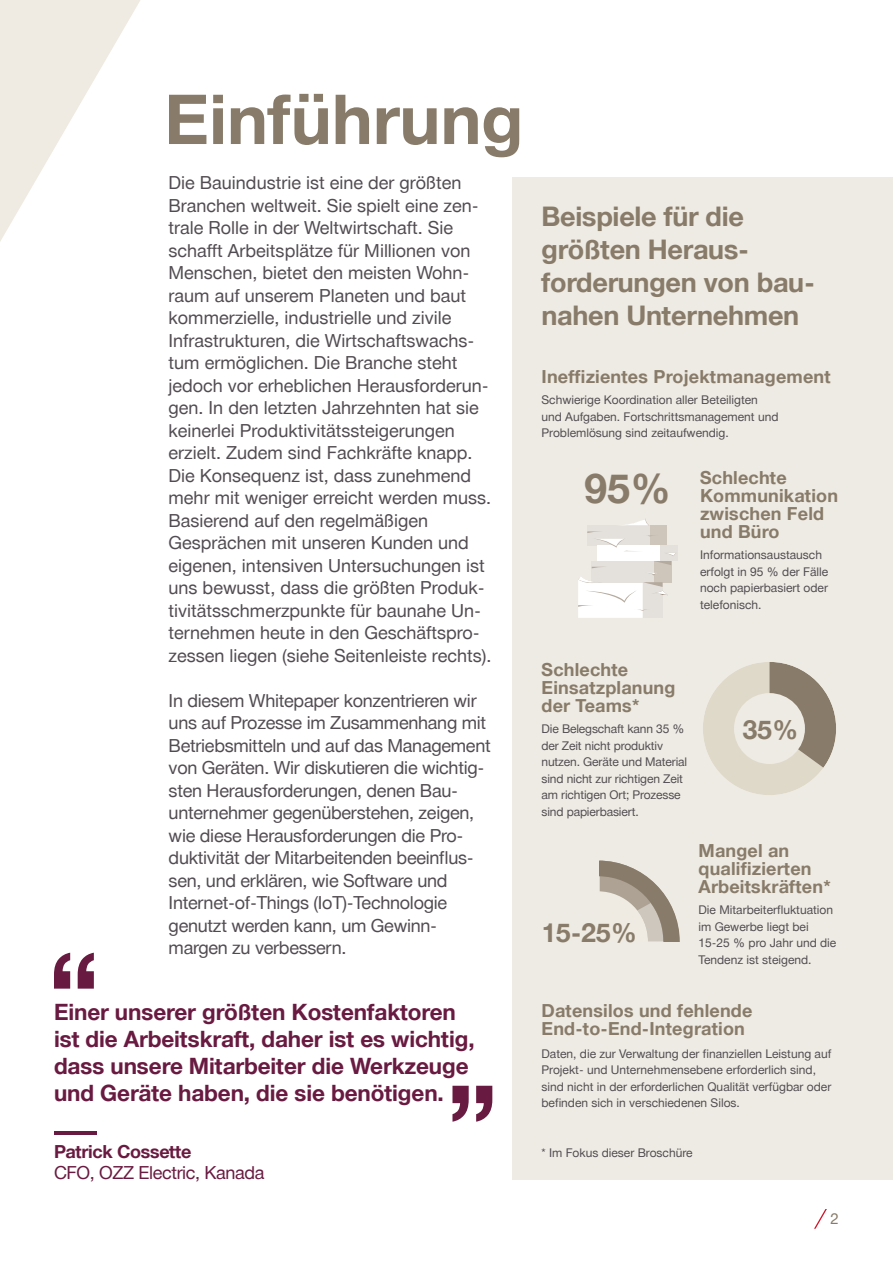
<style>
.page{position:relative;width:893px;height:1263px;background:#fff}
.page>*{position:absolute;margin:0;border:0;box-sizing:border-box;transform-origin:0 0}
.t1{font:700 69px "Hilti";color:#887b69}
.t2{font:700 41.1px "Hilti";color:#887b69}
.t3{font:700 27px/33px "Hilti";letter-spacing:-.01em;color:#887b69}
.t4{font:700 26.4px "Hilti";color:#887b69}
.t5{font:700 22.5px/27px "Hilti";letter-spacing:-.005em;color:#691a40}
.t6{font:18px/22.5px "Hilti";color:#514c51}
.t7{font:700 18px/18px "Hilti";letter-spacing:.01em;color:#887b69}
.t8{font:18px "Hilti";letter-spacing:-.02em;color:#691a40}
.t9{font:700 18px "Hilti";letter-spacing:-.02em;color:#691a40}
.t10{font:15px "Hilti";color:#887b69}
.t11{font:12px/16.5px "Hilti";color:#514c51}
</style>
<div class="page">
<svg style="left:0;top:0;width:140px;height:242px"></svg>
<div style="left:513px;top:177px;width:380px;height:1002px;background:#eeebe4"></div>
<svg style="left:814px;top:1209px;width:13px;height:20px"></svg>
<svg style="left:600px;top:860px;width:80px;height:81px"></svg>
<svg style="left:578px;top:519px;width:99px;height:99px"></svg>
<svg style="left:703px;top:662px;width:133px;height:133px"></svg>
<hr style="left:54px;top:1131px;width:42px;height:4px;background:#691a40">
<svg style="left:54px;top:953px;width:40px;height:36px"></svg>
<svg style="left:452px;top:1086px;width:40px;height:36px"></svg>
<h1 class="t1" style="left:164px;top:70px;width:361px">Einführung</h1>
<p class="t6" style="left:169px;top:171px;width:324px">Die Bauindustrie ist eine der größten Branchen weltweit. Sie spielt eine zen&shy;trale Rolle in der Weltwirtschaft. Sie schafft Arbeitsplätze für Millionen von Menschen, bietet den meisten Wohn&shy;raum auf unserem Planeten und baut kommerzielle, industrielle und zivile Infrastrukturen, die Wirtschaftswachs&shy;tum ermöglichen. Die Branche steht jedoch vor erheblichen Herausforderun&shy;gen. In den letzten Jahrzehnten hat sie keinerlei Produktivitätssteigerungen erzielt. Zudem sind Fachkräfte knapp.<br>Die Konsequenz ist, dass zunehmend mehr mit weniger erreicht werden muss.<br>Basierend auf den regelmäßigen Gesprächen mit unseren Kunden und eigenen, intensiven Untersuchungen ist uns bewusst, dass die größten Produk&shy;tivitätsschmerzpunkte für baunahe Un&shy;ternehmen heute in den Geschäftspro&shy;zessen liegen (siehe Seitenleiste rechts).</p>
<p class="t6" style="left:169px;top:688px;width:324px">In diesem Whitepaper konzentrieren wir uns auf Prozesse im Zusammenhang mit Betriebsmitteln und auf das Management von Geräten. Wir diskutieren die wichtig&shy;sten Herausforderungen, denen Bau&shy;unternehmer gegenüberstehen, zeigen, wie diese Herausforderungen die Pro&shy;duktivität der Mitarbeitenden beeinflus&shy;sen, und erklären, wie Software und Internet-of-Things (IoT)-Technologie genutzt werden kann, um Gewinn&shy;margen zu verbessern.</p>
<p class="t5" style="left:54px;top:998px;width:422px">Einer unserer größten Kostenfaktoren ist die Arbeitskraft, daher ist es wichtig, dass unsere Mitarbeiter die Werkzeuge und Geräte haben, die sie benötigen.</p>
<p class="t9" style="left:54px;top:1139px;width:139px">Patrick Cossette</p>
<p class="t8" style="left:54px;top:1160px;width:212px">CFO, OZZ Electric, Kanada</p>
<h3 class="t3" style="left:541px;top:199px;width:275px">Beispiele für die größten Heraus&shy;forderungen von bau&shy;nahen Unternehmen</h3>
<p class="t7" style="left:541px;top:368px;width:291px">Ineffizientes Projektmanagement</p>
<p class="t11" style="left:541px;top:391px;width:238px">Schwierige Koordination aller Beteiligten und Aufgaben. Fortschrittsmanagement und<br>Problemlösung sind zeitaufwendig.</p>
<h2 class="t2" style="left:585px;top:459px;width:88px">95%</h2>
<p class="t7" style="left:700px;top:468px;width:140px">Schlechte<br>Kommunikation zwischen Feld und Büro</p>
<p class="t11" style="left:700px;top:546px;width:130px">Informationsaustausch erfolgt in 95 % der Fälle noch papierbasiert oder telefonisch.</p>
<p class="t7" style="left:541px;top:660px;width:135px">Schlechte<br>Einsatzplanung der Teams*</p>
<p class="t11" style="left:541px;top:720px;width:147px">Die Belegschaft kann 35 % der Zeit nicht produktiv nutzen. Geräte und Material sind nicht zur richtigen Zeit am richtigen Ort; Prozesse sind papierbasiert.</p>
<h3 class="t4" style="left:743px;top:711px;width:57px">35%</h3>
<h3 class="t4" style="left:541px;top:913px;width:97px">15-25%</h3>
<p class="t7" style="left:698px;top:842px;width:134px">Mangel an qualifizierten<br>Arbeitskräften*</p>
<p class="t11" style="left:698px;top:901px;width:139px">Die Mitarbeiterfluktuation im Gewerbe liegt bei<br>15-25 % pro Jahr und die<br>Tendenz ist steigend.</p>
<p class="t7" style="left:541px;top:1001px;width:212px">Datensilos und fehlende<br>End-to-End-Integration</p>
<p class="t11" style="left:541px;top:1044px;width:291px">Daten, die zur Verwaltung der finanziellen Leistung auf Projekt- und Unternehmensebene erforderlich sind, sind nicht in der erforderlichen Qualität verfügbar oder befinden sich in verschiedenen Silos.</p>
<p class="t11" style="left:541px;top:1143px;width:153px">* Im Fokus dieser Broschüre</p>
<p class="t10" style="left:831px;top:1208px;width:10px">2</p>
</div>
